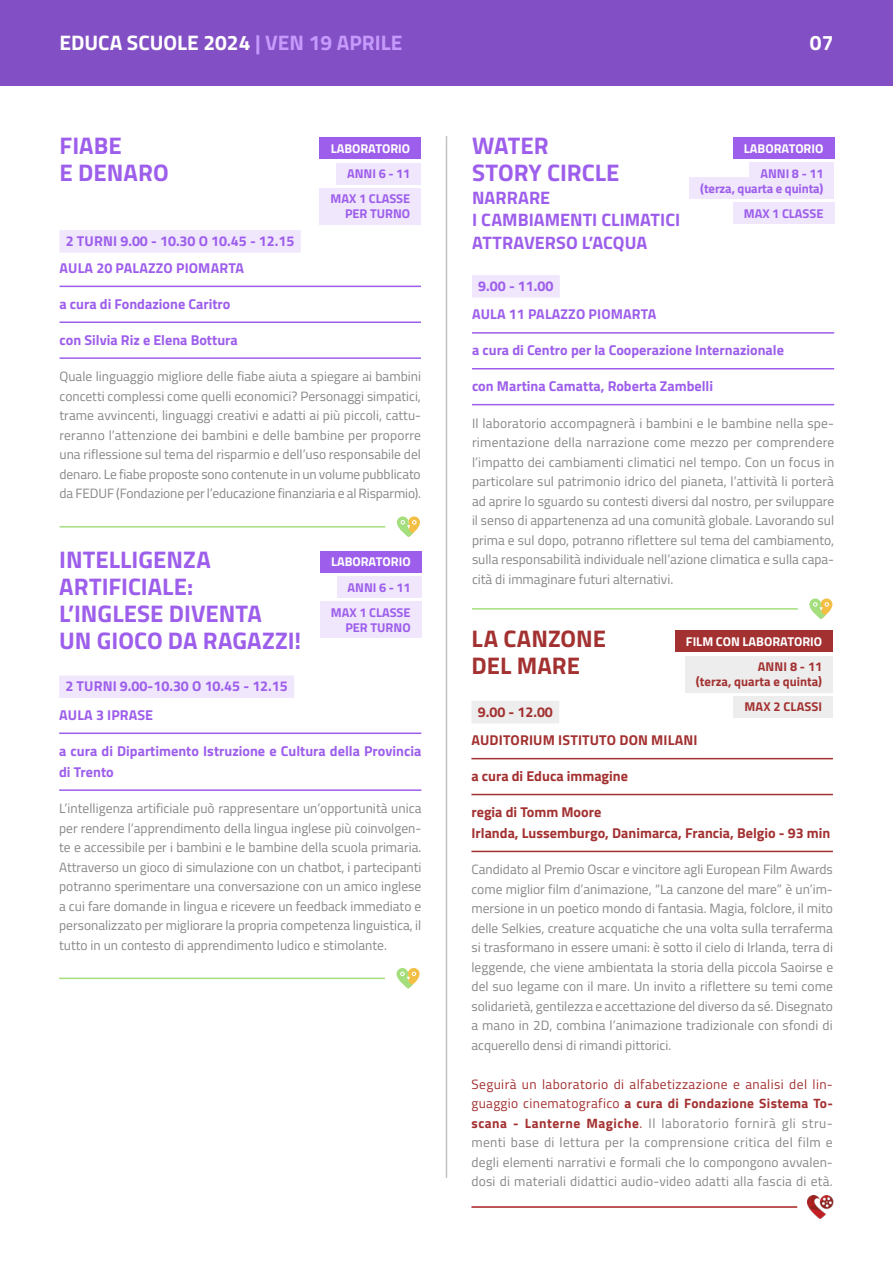
<style>
.page{position:relative;width:893px;height:1263px;background:#fff}
.page>*{position:absolute;margin:0;border:0;box-sizing:border-box;transform-origin:0 0}
.Titolo_evento{font:700 24px "Titillium";color:#9d5eeb}
.Titolo_evento_ED_IMM{font:700 24px/27px "Titillium";color:#a33131}
.t1{font:700 21px "Titillium";color:#fff}
.Sottotitolo{font:700 18px "Titillium";color:#9d5eeb}
.Info{font:700 14.25px/28.5px "Titillium";color:#9d5eeb}
.Info_Educa_Immagine{font:700 14.25px/28.5px "Titillium";color:#a33131}
.Corpo_testo_eventi{font:13.5px/19.5px "Titillium";color:#878787;text-align:justify}
.BOX_MAX{font:700 12.75px/15px "Titillium";color:#9d5eeb;text-align:right}
.Orario{font:700 12.75px "Titillium";letter-spacing:-.01em;color:#9d5eeb}
.Tipologia_evento{font:700 12.75px "Titillium";color:#fff}
.Orario_EDUCA_IMM{font:700 12.75px/15px "Titillium";color:#a33131;text-align:right}
.Tipologia_evento_EDUCA_IMMAGINE{font:700 12.75px "Titillium";color:#fff}
.BOX_MAX_ED_IMM{font:700 12.75px "Titillium";letter-spacing:.01em;color:#a33131}
.s1{color:#c59afc}
.s2{color:#a33131}
.s3{font-weight:700;color:#a33131}
</style>
<div class="page">
<div style="left:0;top:0;width:893px;height:85px;background:#834fc4"></div>
<div style="left:60px;top:230px;width:241px;height:23px;background:#f0e7fc"></div>
<hr style="left:60px;top:286px;width:361px;height:1px;background:#9d5eeb">
<hr style="left:60px;top:321px;width:361px;height:2px;background:#9d5eeb">
<hr style="left:60px;top:357px;width:361px;height:2px;background:#9d5eeb">
<hr style="left:60px;top:526px;width:325px;height:2px;background:#a4de7d">
<svg style="left:397px;top:516px;width:23px;height:21px"></svg>
<div style="left:320px;top:138px;width:101px;height:21px;background:#9d5eeb"></div>
<div style="left:336px;top:163px;width:85px;height:21px;background:#f0e7fc"></div>
<div style="left:320px;top:188px;width:101px;height:36px;background:#f0e7fc"></div>
<div style="left:59px;top:675px;width:235px;height:23px;background:#f0e7fc"></div>
<hr style="left:59px;top:732px;width:362px;height:2px;background:#9d5eeb">
<hr style="left:59px;top:789px;width:362px;height:2px;background:#9d5eeb">
<hr style="left:59px;top:977px;width:326px;height:2px;background:#a4de7d">
<svg style="left:397px;top:968px;width:23px;height:21px"></svg>
<div style="left:472px;top:275px;width:88px;height:23px;background:#f0e7fc"></div>
<hr style="left:472px;top:332px;width:362px;height:2px;background:#9d5eeb">
<hr style="left:472px;top:368px;width:362px;height:1px;background:#9d5eeb">
<hr style="left:472px;top:404px;width:362px;height:1px;background:#9d5eeb">
<hr style="left:472px;top:608px;width:326px;height:2px;background:#a4de7d">
<svg style="left:809px;top:598px;width:23px;height:21px"></svg>
<div style="left:320px;top:551px;width:101px;height:22px;background:#9d5eeb"></div>
<div style="left:337px;top:576px;width:84px;height:22px;background:#f0e7fc"></div>
<div style="left:320px;top:602px;width:101px;height:36px;background:#f0e7fc"></div>
<div style="left:733px;top:137px;width:101px;height:22px;background:#9d5eeb"></div>
<div style="left:750px;top:163px;width:84px;height:21px;background:#f0e7fc"></div>
<div style="left:690px;top:178px;width:144px;height:21px;background:#f0e7fc"></div>
<div style="left:733px;top:203px;width:101px;height:21px;background:#f0e7fc"></div>
<hr style="left:446px;top:136px;width:1px;height:1042px;background:#c3c3c3">
<div style="left:471px;top:701px;width:88px;height:22px;background:#ededed"></div>
<hr style="left:471px;top:758px;width:362px;height:1px;background:#a33131">
<hr style="left:471px;top:794px;width:362px;height:1px;background:#a33131">
<hr style="left:471px;top:851px;width:362px;height:1px;background:#a33131">
<hr style="left:471px;top:1206px;width:326px;height:2px;background:#a62221">
<img style="left:807px;top:1195px;width:26px;height:24px">
<div style="left:675px;top:631px;width:158px;height:21px;background:#a33131"></div>
<div style="left:685px;top:656px;width:148px;height:36px;background:#ededed"></div>
<div style="left:734px;top:696px;width:99px;height:21px;background:#ededed"></div>
<h2 class="t1" style="left:60px;top:26px;width:344px">EDUCA SCUOLE 2024 <span class="s1">| VEN 19 APRILE</span></h2>
<h2 class="t1" style="left:810px;top:26px;width:25px">07</h2>
<p class="Titolo_evento" style="left:60px;top:127px;width:64px">FIABE</p>
<p class="Titolo_evento" style="left:60px;top:154px;width:110px">E DENARO</p>
<p class="Tipologia_evento" style="left:331px;top:139px;width:81px">LABORATORIO</p>
<p class="Orario" style="left:347px;top:164px;width:65px">ANNI 6 - 11</p>
<p class="BOX_MAX" style="left:331px;top:191px;width:81px">MAX 1 CLASSE<br>PER TURNO</p>
<p class="Info" style="left:60px;top:227px;width:236px;line-height:27px;text-indent:6px">2 TURNI 9.00 - 10.30 O 10.45 - 12.15<br>AULA 20 PALAZZO PIOMARTA</p>
<p class="Info" style="left:60px;top:289px;width:172px">a cura di Fondazione Caritro</p>
<p class="Info" style="left:60px;top:325px;width:180px">con Silvia Riz e Elena Bottura</p>
<p class="Corpo_testo_eventi" style="left:60px;top:366px;width:363px">Quale linguaggio migliore delle fiabe aiuta a spiegare ai bambini concetti complessi come quelli economici? Personaggi simpatici, trame avvincenti, linguaggi creativi e adatti ai più piccoli, cattu&shy;reranno l’attenzione dei bambini e delle bambine per proporre una riflessione sul tema del risparmio e dell’uso responsabile del denaro. Le fiabe proposte sono contenute in un volume pubblicato da FEDUF (Fondazione per l’educazione finanziaria e al Risparmio).</p>
<p class="Titolo_evento" style="left:59px;top:541px;width:153px">INTELLIGENZA</p>
<p class="Titolo_evento" style="left:59px;top:568px;width:135px">ARTIFICIALE:</p>
<p class="Titolo_evento" style="left:59px;top:595px;width:204px">L’INGLESE DIVENTA</p>
<p class="Titolo_evento" style="left:59px;top:622px;width:243px">UN GIOCO DA RAGAZZI!</p>
<p class="Info" style="left:59px;top:671px;width:230px;text-indent:6px">2 TURNI 9.00-10.30 O 10.45 - 12.15<br>AULA 3 IPRASE</p>
<p class="Info" style="left:59px;top:739px;width:364px;line-height:21px">a cura di Dipartimento Istruzione e Cultura della Provincia di Trento</p>
<p class="Corpo_testo_eventi" style="left:59px;top:798px;width:364px">L’intelligenza artificiale può rappresentare un’opportunità unica per rendere l’apprendimento della lingua inglese più coinvolgen&shy;te e accessibile per i bambini e le bambine della scuola primaria.<br>Attraverso un gioco di simulazione con un chatbot, i partecipanti potranno sperimentare una conversazione con un amico inglese a cui fare domande in lingua e ricevere un feedback immediato e personalizzato per migliorare la propria competenza linguistica, il tutto in un contesto di apprendimento ludico e stimolante.</p>
<p class="Tipologia_evento" style="left:331px;top:552px;width:81px">LABORATORIO</p>
<p class="Orario" style="left:347px;top:577px;width:65px">ANNI 6 - 11</p>
<p class="BOX_MAX" style="left:331px;top:604px;width:81px">MAX 1 CLASSE<br>PER TURNO</p>
<p class="Titolo_evento" style="left:472px;top:127px;width:78px">WATER</p>
<p class="Titolo_evento" style="left:472px;top:154px;width:149px">STORY CIRCLE</p>
<p class="Sottotitolo" style="left:472px;top:184px;width:80px">NARRARE</p>
<p class="Sottotitolo" style="left:472px;top:206px;width:210px">I CAMBIAMENTI CLIMATICI</p>
<p class="Sottotitolo" style="left:472px;top:229px;width:177px">ATTRAVERSO L’ACQUA</p>
<p class="Info" style="left:472px;top:271px;width:186px;text-indent:6px">9.00 - 11.00<br>AULA 11 PALAZZO PIOMARTA</p>
<p class="Info" style="left:472px;top:335px;width:313px">a cura di Centro per la Cooperazione Internazionale</p>
<p class="Info" style="left:472px;top:371px;width:243px">con Martina Camatta, Roberta Zambelli</p>
<p class="Corpo_testo_eventi" style="left:472px;top:412px;width:364px">Il laboratorio accompagnerà i bambini e le bambine nella spe&shy;rimentazione della narrazione come mezzo per comprendere l’impatto dei cambiamenti climatici nel tempo. Con un focus in particolare sul patrimonio idrico del pianeta, l’attività li porterà ad aprire lo sguardo su contesti diversi dal nostro, per sviluppare il senso di appartenenza ad una comunità globale. Lavorando sul prima e sul dopo, potranno riflettere sul tema del cambiamento, sulla responsabilità individuale nell’azione climatica e sulla capa&shy;cità di immaginare futuri alternativi.</p>
<p class="Tipologia_evento" style="left:744px;top:138px;width:81px">LABORATORIO</p>
<p class="Orario" style="left:760px;top:164px;width:65px">ANNI 8 - 11</p>
<p class="Orario" style="left:700px;top:179px;width:125px">(terza, quarta e quinta)</p>
<p class="BOX_MAX" style="left:744px;top:205px;width:81px">MAX 1 CLASSE</p>
<p class="Titolo_evento_ED_IMM" style="left:472px;top:624px;width:136px">LA CANZONE<br>DEL MARE</p>
<p class="Info_Educa_Immagine" style="left:471px;top:697px;width:227px;text-indent:6px">9.00 - 12.00<br>AUDITORIUM ISTITUTO DON MILANI</p>
<p class="Info_Educa_Immagine" style="left:471px;top:761px;width:158px">a cura di Educa immagine</p>
<p class="Info_Educa_Immagine" style="left:471px;top:801px;width:360px;line-height:21px">regia di Tomm Moore<br>Irlanda, Lussemburgo, Danimarca, Francia, Belgio - 93 min</p>
<p class="Corpo_testo_eventi" style="left:471px;top:859px;width:363px">Candidato al Premio Oscar e vincitore agli European Film Awards come miglior film d’animazione, “La canzone del mare” è un’im&shy;mersione in un poetico mondo di fantasia. Magia, folclore, il mito delle Selkies, creature acquatiche che una volta sulla terraferma si trasformano in essere umani: è sotto il cielo di Irlanda, terra di leggende, che viene ambientata la storia della piccola Saoirse e del suo legame con il mare. Un invito a riflettere su temi come solidarietà, gentilezza e accettazione del diverso da sé. Disegnato a mano in 2D, combina l’animazione tradizionale con sfondi di acquerello densi di rimandi pittorici.</p>
<p class="Corpo_testo_eventi" style="left:471px;top:1074px;width:363px"><span class="s2">Seguirà un laboratorio di alfabetizzazione e analisi del lin&shy;guaggio cinematografico</span> <span class="s3">a cura di Fondazione Sistema To&shy;scana - Lanterne Magiche</span><span class="s2">.</span> Il laboratorio fornirà gli stru&shy;menti base di lettura per la comprensione critica del film e degli elementi narrativi e formali che lo compongono avvalen&shy;dosi di materiali didattici audio-video adatti alla fascia di età.</p>
<p class="Tipologia_evento_EDUCA_IMMAGINE" style="left:686px;top:632px;width:138px">FILM CON LABORATORIO</p>
<p class="Orario_EDUCA_IMM" style="left:696px;top:658px;width:128px">ANNI 8 - 11<br>(terza, quarta e quinta)</p>
<p class="BOX_MAX_ED_IMM" style="left:744px;top:697px;width:79px">MAX 2 CLASSI</p>
</div>
